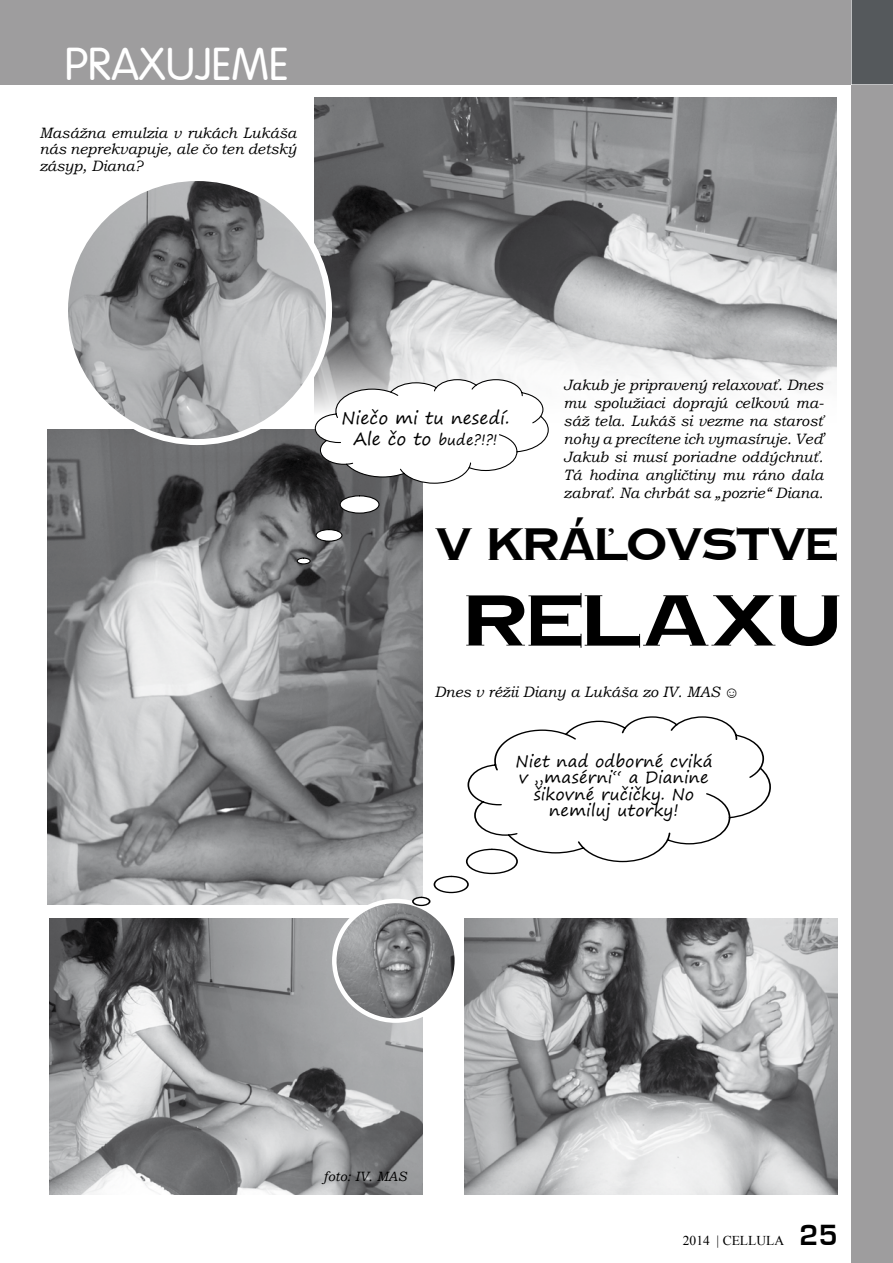
<style>
.page{position:relative;width:893px;height:1263px;background:#fff}
.page>*{position:absolute;margin:0;border:0;box-sizing:border-box;transform-origin:0 0}
.t1{font:61.5px "Copper Pot CE Bold";letter-spacing:-.01em;color:#000;scale:1.09 1}
.t2{font:45px "Vogue CE";color:#fff}
.t3{font:39px "Copper Pot CE Bold";letter-spacing:-.035em;color:#000}
.t4{font:17.4px "Segoe Print";letter-spacing:.005em;color:#000}
.t5{font:16.5px/16.5px "Segoe Print";letter-spacing:.01em;color:#000;text-align:center}
.t6{font:italic 15px/18px "Bookman Old Style";color:#000;text-align:justify}
.t7{font:14.7px "Segoe Print";color:#000}
.t8{font:13.5px "Times New Roman";color:#000}
.t9{font:italic 13.5px "Bookman Old Style";color:#000}
.s1{font-size:17.4px}
.s2{font-style:normal}
.s3{font-family:"Euromode CE Bold";font-size:27px}
</style>
<div class="page">
<div style="left:851px;top:85px;width:42px;height:1178px;background:#9e9d9e"></div>
<div style="left:0;top:0;width:851px;height:85px;background:#9e9d9e"></div>
<div style="left:851px;top:0;width:42px;height:85px;background:#55595c"></div>
<img style="left:315px;top:97px;width:521px;height:300px">
<img style="left:49px;top:918px;width:374px;height:276px">
<img style="left:48px;top:429px;width:375px;height:476px">
<img style="left:464px;top:918px;width:374px;height:276px">
<img style="left:334px;top:901px;width:120px;height:119px">
<div style="left:332px;top:899px;width:127px;height:124px;border:4px solid #fff;border-radius:50%"></div>
<img style="left:65px;top:178px;width:264px;height:264px;border-radius:131px">
<div style="left:62px;top:175px;width:270px;height:270px;border:6px solid #fff;border-radius:50%"></div>
<svg style="left:314px;top:379px;width:235px;height:105px"></svg>
<div style="left:340px;top:495px;width:39px;height:19px;background:#fff;border:1px solid #000;border-radius:50%"></div>
<div style="left:316px;top:529px;width:26px;height:13px;background:#fff;border:1px solid #000;border-radius:50%"></div>
<svg style="left:297px;top:558px;width:14px;height:6px"></svg>
<svg style="left:467px;top:716px;width:304px;height:147px"></svg>
<div style="left:466px;top:849px;width:52px;height:25px;background:#fff;border:1px solid #000;border-radius:50%"></div>
<svg style="left:434px;top:876px;width:35px;height:17px"></svg>
<svg style="left:412px;top:897px;width:18px;height:9px"></svg>
<h2 class="t2" style="left:65px;top:38px;width:221px">PRAXUJEME</h2>
<p class="t6" style="left:39px;top:124px;width:259px;line-height:16.5px">Masážna emulzia v rukách Lukáša nás neprekvapuje, ale čo ten detský zásyp, Diana?</p>
<p class="t4" style="left:342px;top:402px;width:169px">Niečo mi tu nesedí.</p>
<p class="t7" style="left:353px;top:426px;width:146px"><span class="s1">Ale čo to</span> bude?!?!</p>
<p class="t6" style="left:564px;top:376px;width:262px">Jakub je pripravený relaxovať. Dnes mu spolužiaci doprajú celkovú ma&shy;sáž tela. Lukáš si vezme na starosť nohy a precítene ich vymasíruje. Veď Jakub si musí poriadne oddýchnuť.<br>Tá hodina angličtiny mu ráno dala zabrať. Na chrbát sa „pozrie“ Diana.</p>
<h3 class="t3" style="left:434px;top:517px;width:405px">V KRÁĽOVSTVE</h3>
<h1 class="t1" style="left:464px;top:578px;width:347px">RELAXU</h1>
<p class="t6" style="left:434px;top:683px;width:307px">Dnes v réžii Diany a Lukáša zo IV. MAS <span class="s2">☺</span></p>
<p class="t5" style="left:515px;top:752px;width:199px">Niet nad odborné cviká v „masérni“ a Dianine šikovné ručičky. No nemiluj utorky!</p>
<p class="t9" style="left:323px;top:1168px;width:85px">foto: IV. MAS</p>
<p class="t8" style="left:683px;top:1232px;width:156px">2014 | CELLULA <span class="s3">25</span></p>
</div>
